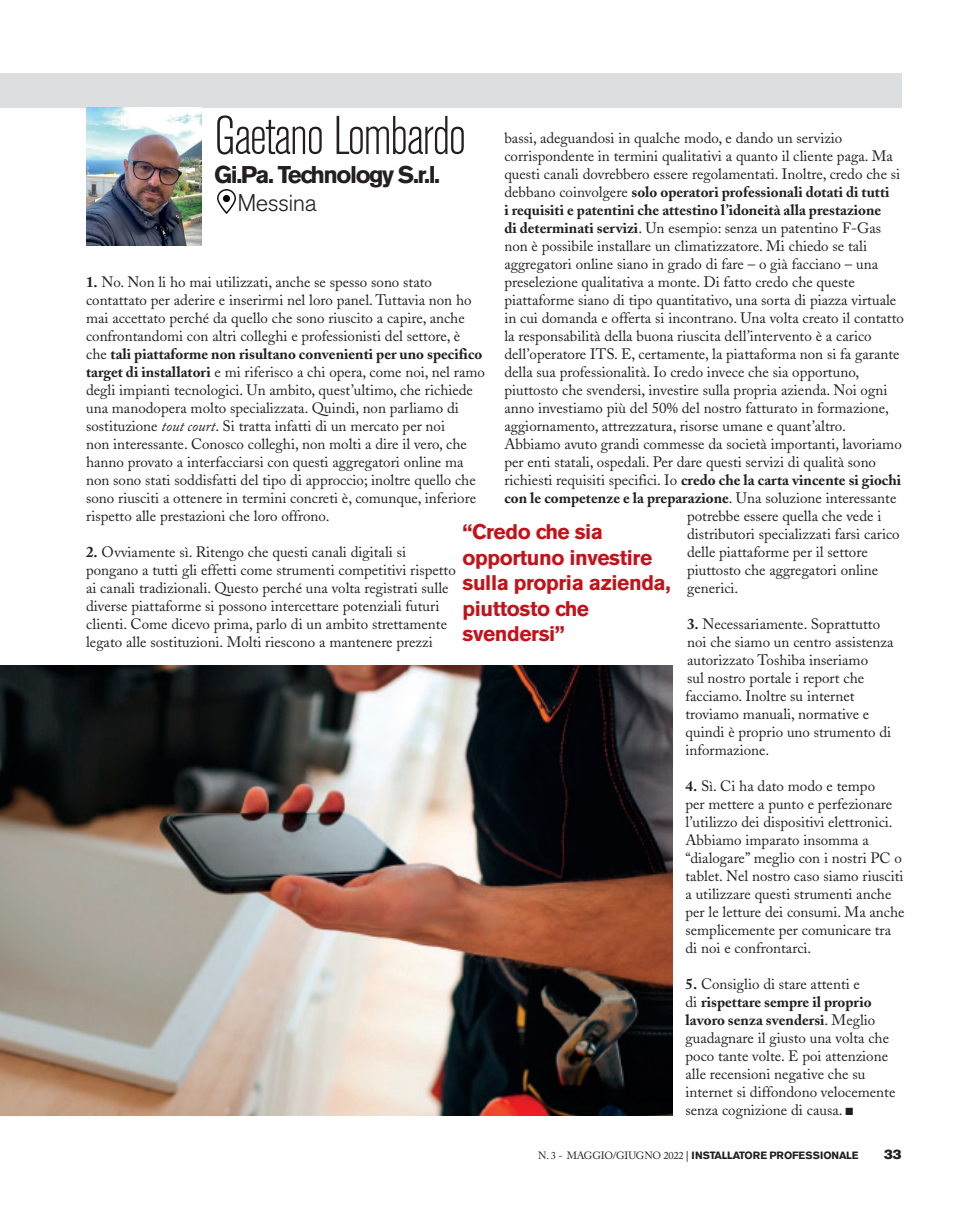
<style>
.page{position:relative;width:978px;height:1212px;background:#fff}
.page>*{position:absolute;margin:0;border:0;box-sizing:border-box;transform-origin:0 0}
.TITOLO_BASE_CONDENSE{font:300 condensed 54px "Akzidenz Grotesk BE";letter-spacing:-.025em;color:#231f20}
.SOMMARIO{font:700 24px "Akzidenz Grotesk BE";letter-spacing:-.06em;color:#231f20}
.SOMMARIO-2{font:300 24px "Akzidenz Grotesk BE";letter-spacing:-.025em;color:#231f20}
.DISTICO{font:700 21px/25.5px "Akzidenz Grotesk BE";letter-spacing:-.02em;color:#c4121a}
.DIDA{font:15px/18px "Adobe Caslon";color:#231f20}
.DIDA-2{font:700 15px "Adobe Caslon";color:#231f20}
.t1{font:13.5px "Akzidenz Grotesk BE Super";color:#231f20}
.t2{font:700 10.5px "Akzidenz Grotesk BE";letter-spacing:-.02em;color:#231f20}
.s1{font-weight:400}
.s2{font-weight:700}
.s3{font-style:italic}
.s4{font-family:"Adobe Caslon";font-weight:400}
.s5{font-family:"Adobe Caslon"}
</style>
<div class="page">
<div style="left:0;top:73px;width:901px;height:34px;background:#dddee0"></div>
<img style="left:217px;top:189px;width:19px;height:24px">
<img style="left:86px;top:108px;width:116px;height:137px">
<img style="left:0;top:665px;width:673px;height:450px">
<p class="TITOLO_BASE_CONDENSE" style="left:214px;top:106px;width:253px">Gaetano Lombardo</p>
<p class="SOMMARIO" style="left:214px;top:160px;width:227px">Gi.Pa. Technology S.r.l.</p>
<p class="SOMMARIO-2" style="left:237px;top:189px;width:81px">Messina</p>
<p class="DIDA" style="left:504px;top:129px;width:340px">bassi, adeguandosi in qualche modo, e dando un servizio</p>
<p class="DIDA" style="left:504px;top:147px;width:390px">corrispondente in termini qualitativi a quanto il cliente paga. Ma</p>
<p class="DIDA" style="left:504px;top:165px;width:397px">questi canali dovrebbero essere regolamentati. Inoltre, credo che si</p>
<p class="DIDA-2" style="left:504px;top:183px;width:387px"><span class="s1">debbano coinvolgere</span> solo operatori professionali dotati di tutti</p>
<p class="DIDA-2" style="left:504px;top:201px;width:378px">i requisiti e patentini che attestino l’idoneità alla prestazione</p>
<p class="DIDA" style="left:504px;top:219px;width:378px"><span class="s2">di determinati servizi</span>. Un esempio: senza un patentino F-Gas</p>
<p class="DIDA" style="left:504px;top:237px;width:364px">non è possibile installare un climatizzatore. Mi chiedo se tali</p>
<p class="DIDA" style="left:504px;top:255px;width:375px">aggregatori online siano in grado di fare – o già facciano – una</p>
<p class="DIDA" style="left:504px;top:273px;width:352px">preselezione qualitativa a monte. Di fatto credo che queste</p>
<p class="DIDA" style="left:504px;top:291px;width:393px">piattaforme siano di tipo quantitativo, una sorta di piazza virtuale</p>
<p class="DIDA" style="left:504px;top:309px;width:401px">in cui domanda e offerta si incontrano. Una volta creato il contatto</p>
<p class="DIDA" style="left:504px;top:327px;width:369px">la responsabilità della buona riuscita dell’intervento è a carico</p>
<p class="DIDA" style="left:504px;top:345px;width:397px">dell’operatore ITS. E, certamente, la piattaforma non si fa garante</p>
<p class="DIDA" style="left:504px;top:363px;width:356px">della sua professionalità. Io credo invece che sia opportuno,</p>
<p class="DIDA" style="left:504px;top:381px;width:384px">piuttosto che svendersi, investire sulla propria azienda. Noi ogni</p>
<p class="DIDA" style="left:504px;top:399px;width:386px">anno investiamo più del 50% del nostro fatturato in formazione,</p>
<p class="DIDA" style="left:504px;top:417px;width:343px">aggiornamento, attrezzatura, risorse umane e quant’altro.</p>
<p class="DIDA" style="left:504px;top:435px;width:399px">Abbiamo avuto grandi commesse da società importanti, lavoriamo</p>
<p class="DIDA" style="left:504px;top:453px;width:373px">per enti statali, ospedali. Per dare questi servizi di qualità sono</p>
<p class="DIDA-2" style="left:504px;top:471px;width:398px"><span class="s1">richiesti requisiti specifici. Io</span> credo che la carta vincente si giochi</p>
<p class="DIDA-2" style="left:504px;top:489px;width:394px">con le competenze e la preparazione<span class="s1">. Una soluzione interessante</span></p>
<p class="DIDA" style="left:687px;top:507px;width:196px">potrebbe essere quella che vede i</p>
<p class="DIDA" style="left:687px;top:525px;width:214px">distributori specializzati farsi carico</p>
<p class="DIDA" style="left:687px;top:543px;width:182px">delle piattaforme per il settore</p>
<p class="DIDA" style="left:687px;top:561px;width:193px">piuttosto che aggregatori online</p>
<p class="DIDA" style="left:687px;top:579px;width:53px">generici.</p>
<p class="DIDA" style="left:685px;top:615px;width:210px"><span class="s2">3.</span> Necessariamente. Soprattutto noi che siamo un centro assistenza autorizzato Toshiba inseriamo<br>sul nostro portale i report che facciamo. Inoltre su internet troviamo manuali, normative e quindi è proprio uno strumento di informazione.</p>
<p class="DIDA" style="left:685px;top:777px;width:221px"><span class="s2">4.</span> Sì. Ci ha dato modo e tempo<br>per mettere a punto e perfezionare l’utilizzo dei dispositivi elettronici.<br>Abbiamo imparato insomma a “dialogare” meglio con i nostri PC o tablet. Nel nostro caso siamo riusciti a utilizzare questi strumenti anche per le letture dei consumi. Ma anche semplicemente per comunicare tra di noi e confrontarci.</p>
<p class="DIDA" style="left:685px;top:975px;width:211px"><span class="s2">5.</span> Consiglio di stare attenti e<br>di <span class="s2">rispettare sempre il proprio lavoro senza svendersi</span>. Meglio guadagnare il giusto una volta che poco tante volte. E poi attenzione alle recensioni negative che su internet si diffondono velocemente senza cognizione di causa.</p>
<p class="DIDA" style="left:86px;top:273px;width:401px"><span class="s2">1.</span> No. Non li ho mai utilizzati, anche se spesso sono stato contattato per aderire e inserirmi nel loro panel. Tuttavia non ho mai accettato perché da quello che sono riuscito a capire, anche confrontandomi con altri colleghi e professionisti del settore, è<br>che <span class="s2">tali piattaforme non risultano convenienti per uno specifico target di installatori</span> e mi riferisco a chi opera, come noi, nel ramo degli impianti tecnologici. Un ambito, quest’ultimo, che richiede una manodopera molto specializzata. Quindi, non parliamo di sostituzione <span class="s3">tout court</span>. Si tratta infatti di un mercato per noi<br>non interessante. Conosco colleghi, non molti a dire il vero, che hanno provato a interfacciarsi con questi aggregatori online ma non sono stati soddisfatti del tipo di approccio; inoltre quello che sono riusciti a ottenere in termini concreti è, comunque, inferiore rispetto alle prestazioni che loro offrono.</p>
<p class="DIDA" style="left:86px;top:543px;width:371px"><span class="s2">2.</span> Ovviamente sì. Ritengo che questi canali digitali si pongano a tutti gli effetti come strumenti competitivi rispetto ai canali tradizionali. Questo perché una volta registrati sulle diverse piattaforme si possono intercettare potenziali futuri clienti. Come dicevo prima, parlo di un ambito strettamente legato alle sostituzioni. Molti riescono a mantenere prezzi</p>
<p class="DISTICO" style="left:463px;top:519px;width:210px">“Credo che sia opportuno investire sulla propria azienda, piuttosto che svendersi”</p>
<p class="t2" style="left:538px;top:1149px;width:322px"><span class="s4">N. 3 - MAGGIO/GIUGNO 2022</span> <span class="s5">|</span> INSTALLATORE PROFESSIONALE</p>
<p class="t1" style="left:884px;top:1146px;width:19px">33</p>
</div>
